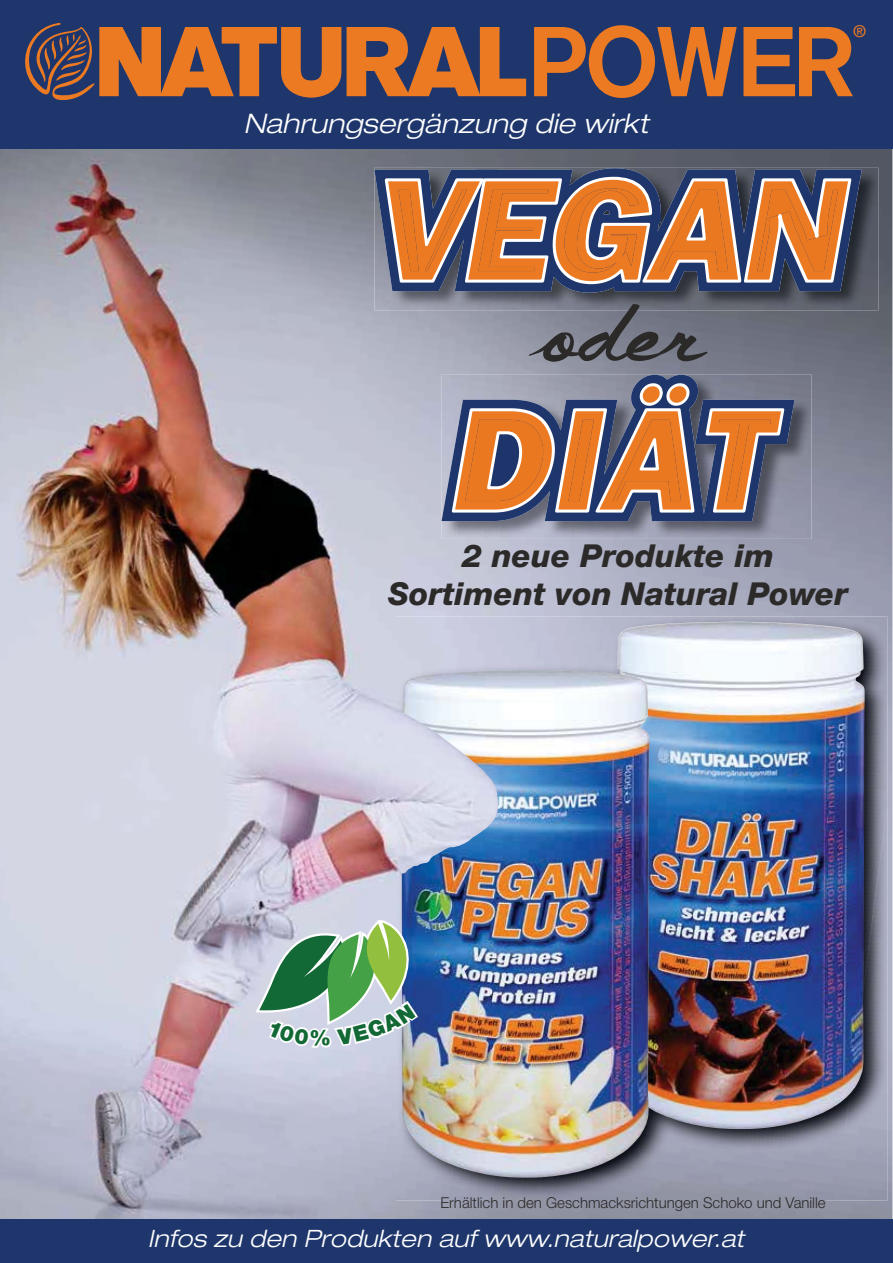
<style>
.page{position:relative;width:893px;height:1263px;background:#fff}
.page>*{position:absolute;margin:0;border:0;box-sizing:border-box;transform-origin:0 0}
.t1{font:italic 800 31.65px/38px "Helvetica Neue LT Std";color:#2b2a29;text-align:center}
.t2{font:italic 300 expanded 27px "Helvetica Neue LT Std";letter-spacing:.01em;color:#fff}
.t3{font:italic 300 expanded 24px "Helvetica Neue LT Std";letter-spacing:.01em;color:#fff}
.t4{font:500 16.35px "Helvetica Neue LT Std";color:#eb7a23}
.t5{font:300 15px "Helvetica Neue LT Std";color:#2b2a29}
.s1{color:#292927}
.s2{color:#282826}
</style>
<div class="page">
<img style="left:0;top:149px;width:893px;height:1070px">
<div style="left:0;top:0;width:893px;height:149px;background:#1e366c"></div>
<div style="left:0;top:1219px;width:893px;height:44px;background:#1e366c"></div>
<img style="left:396px;top:616px;width:491px;height:584px">
<div style="left:396px;top:616px;width:52px;height:302px;background:#cdd0df"></div>
<img style="left:835px;top:778px;width:52px;height:422px">
<img style="left:396px;top:1144px;width:389px;height:56px">
<img style="left:441px;top:1197px;width:384px;height:3px">
<img style="left:616px;top:622px;width:249px;height:507px">
<img style="left:401px;top:670px;width:248px;height:508px">
<img style="left:186px;top:679px;width:314px;height:220px">
<img style="left:442px;top:374px;width:369px;height:165px">
<svg style="left:441px;top:375px;width:353px;height:146px;background:#6d7793"></svg>
<svg style="left:450px;top:381px;width:336px;height:134px;background:#9e7969"></svg>
<img style="left:374px;top:168px;width:504px;height:142px">
<svg style="left:374px;top:168px;width:488px;height:125px;background:#384666"></svg>
<svg style="left:364px;top:175px;width:489px;height:111px;background:#a7775d"></svg>
<svg style="left:529px;top:304px;width:178px;height:58px;background:#686a75"></svg>
<svg style="left:534px;top:25px;width:203px;height:73px"></svg>
<svg style="left:743px;top:27px;width:110px;height:69px"></svg>
<svg style="left:25px;top:23px;width:501px;height:78px"></svg>
<svg style="left:255px;top:918px;width:165px;height:186px;background:#a5bcb4"></svg>
<h2 class="t2" style="left:244px;top:114px;width:406px">Nahrungsergänzung die wirkt</h2>
<p class="t4" style="left:853px;top:22px;width:15px">®</p>
<h1 class="t1" style="left:388px;top:537px;width:461px">2 neue Produkte im<br>Sortiment von Natural Power</h1>
<p class="t5" style="left:440px;top:1197px;width:387px">Erhältlich <span class="s1">i</span>n <span class="s2">d</span>en <span class="s2">G</span>eschmacksrichtungen Schoko und Vanille</p>
<h3 class="t3" style="left:148px;top:1230px;width:598px">Infos zu den Produkten auf www.naturalpower.at</h3>
</div>
